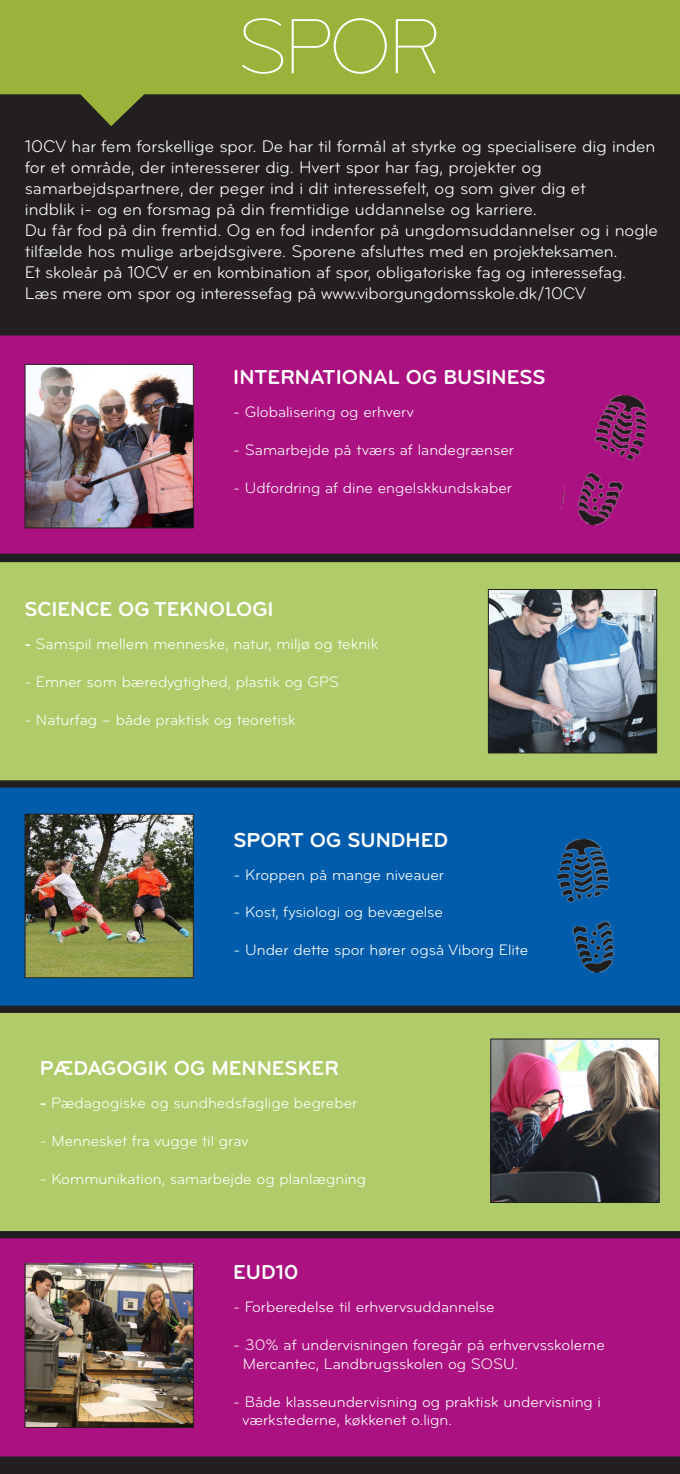
<style>
.page{position:relative;width:680px;height:1474px;background:#fff}
.page>*{position:absolute;margin:0;border:0;box-sizing:border-box;transform-origin:0 0}
.t1{font:300 80.5px "Bryant Pro";color:#fff}
.t2{font:700 21px "Bryant Pro";color:#fff}
.t3{font:17.5px/21px "Bryant Pro";color:#fff}
.t4{font:15.75px "Bryant Pro";color:#fff}
.s1{font-weight:700}
</style>
<div class="page">
<div style="left:0;top:88px;width:680px;height:1385px;background:#231f20"></div>
<div style="left:0;top:0;width:680px;height:94px;background:#9bb33b"></div>
<div style="left:0;top:335px;width:680px;height:219px;background:#ab1180"></div>
<div style="left:0;top:562px;width:680px;height:219px;background:#b0cb6a"></div>
<div style="left:0;top:787px;width:680px;height:219px;background:#015dac"></div>
<div style="left:0;top:1012px;width:680px;height:220px;background:#b0cb6a"></div>
<div style="left:0;top:1238px;width:680px;height:219px;background:#ab1180"></div>
<img style="left:27px;top:366px;width:164px;height:160px">
<div style="left:25px;top:364px;width:168px;height:164px;border:1px solid #231f20"></div>
<img style="left:27px;top:816px;width:164px;height:160px">
<div style="left:25px;top:814px;width:168px;height:164px;border:1px solid #231f20"></div>
<img style="left:490px;top:591px;width:165px;height:160px">
<div style="left:488px;top:589px;width:169px;height:164px;border:1px solid #231f20"></div>
<img style="left:492px;top:1040px;width:165px;height:160px">
<div style="left:490px;top:1038px;width:169px;height:164px;border:1px solid #231f20"></div>
<img style="left:27px;top:1265px;width:164px;height:160px">
<div style="left:25px;top:1263px;width:168px;height:164px;border:1px solid #231f20"></div>
<svg style="left:62px;top:24px;width:103px;height:102px"></svg>
<img style="left:559px;top:388px;width:91px;height:143px">
<img style="left:556px;top:838px;width:66px;height:135px">
<p class="t1" style="left:237px;top:0;width:207px">SPOR</p>
<p class="t3" style="left:25px;top:136px;width:632px">10CV har fem forskellige spor. De har til formål at styrke og specialisere dig inden for et område, der interesserer dig. Hvert spor har fag, projekter og samarbejdspartnere, der peger ind i dit interessefelt, og som giver dig et</p>
<p class="t3" style="left:25px;top:199px;width:513px">indblik i- og en forsmag på din fremtidige uddannelse og karriere.</p>
<p class="t3" style="left:25px;top:220px;width:634px">Du får fod på din fremtid. Og en fod indenfor på ungdomsuddannelser og i nogle tilfælde hos mulige arbejdsgivere. Sporene afsluttes med en projekteksamen.</p>
<p class="t3" style="left:25px;top:262px;width:603px">Et skoleår på 10CV er en kombination af spor, obligatoriske fag og interessefag.</p>
<p class="t3" style="left:25px;top:283px;width:562px">Læs mere om spor og interessefag på www.viborgungdomsskole.dk/10CV</p>
<p class="t2" style="left:233px;top:364px;width:314px">INTERNATIONAL OG BUSINESS</p>
<p class="t4" style="left:233px;top:402px;width:182px">- Globalisering og erhverv</p>
<p class="t4" style="left:233px;top:440px;width:282px">- Samarbejde på tværs af landegrænser</p>
<p class="t4" style="left:233px;top:478px;width:280px">- Udfordring af dine engelskkundskaber</p>
<p class="t2" style="left:24px;top:596px;width:251px">SCIENCE OG TEKNOLOGI</p>
<p class="t4" style="left:24px;top:634px;width:355px"><span class="s1">-</span> Samspil mellem menneske, natur, miljø og teknik</p>
<p class="t4" style="left:24px;top:672px;width:316px">- Emner som bæredygtighed, plastik og GPS</p>
<p class="t4" style="left:24px;top:710px;width:273px">- Naturfag – både praktisk og teoretisk</p>
<p class="t2" style="left:233px;top:826px;width:216px">SPORT OG SUNDHED</p>
<p class="t4" style="left:233px;top:865px;width:212px">- Kroppen på mange niveauer</p>
<p class="t4" style="left:233px;top:902px;width:211px">- Kost, fysiologi og bevægelse</p>
<p class="t4" style="left:233px;top:940px;width:296px">- Under dette spor hører også Viborg Elite</p>
<p class="t2" style="left:40px;top:1055px;width:300px">PÆDAGOGIK OG MENNESKER</p>
<p class="t4" style="left:40px;top:1093px;width:319px"><span class="s1">-</span> Pædagogiske og sundhedsfaglige begreber</p>
<p class="t4" style="left:40px;top:1131px;width:210px">- Mennesket fra vugge til grav</p>
<p class="t4" style="left:40px;top:1169px;width:328px">- Kommunikation, samarbejde og planlægning</p>
<p class="t2" style="left:233px;top:1258px;width:66px">EUD10</p>
<p class="t4" style="left:233px;top:1297px;width:263px">- Forberedelse til erhvervsuddannelse</p>
<p class="t4" style="left:233px;top:1335px;width:373px">- 30% af undervisningen foregår på erhvervsskolerne</p>
<p class="t4" style="left:243px;top:1353px;width:276px">Mercantec, Landbrugsskolen og SOSU.</p>
<p class="t4" style="left:233px;top:1391px;width:369px">- Både klasseundervisning og praktisk undervisning i</p>
<p class="t4" style="left:242px;top:1410px;width:211px">værkstederne, køkkenet o.lign.</p>
</div>
